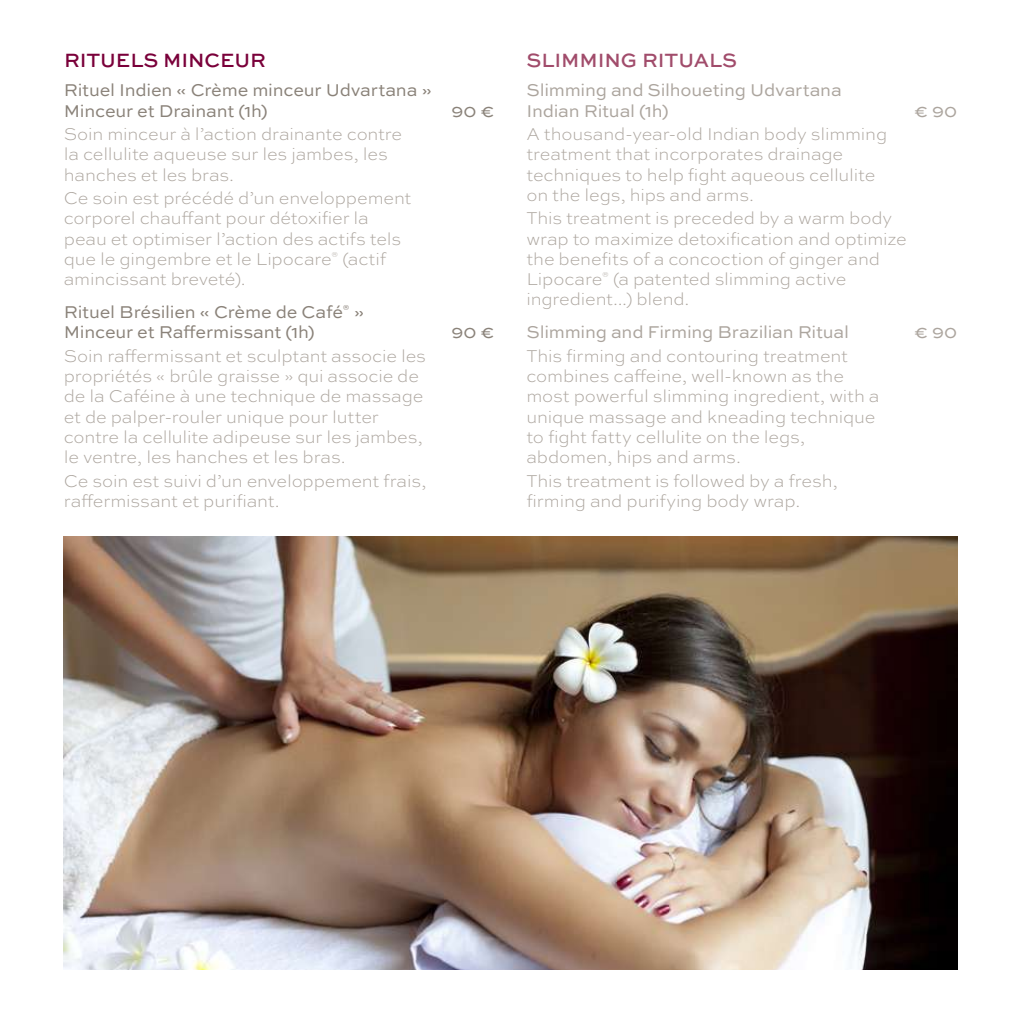
<style>
.page{position:relative;width:1021px;height:1021px;background:#fff}
.page>*{position:absolute;margin:0;border:0;box-sizing:border-box;transform-origin:0 0}
.t1{font:500 20.25px "Sweet Sans";letter-spacing:-.005em;color:#a14c6b}
.t2{font:500 20.25px "Sweet Sans";letter-spacing:-.005em;color:#7a003a}
.t3{font:300 expanded 18px/20.2px "Sweet Sans";letter-spacing:-.01em;color:#aca59e}
.t4{font:18px/20.2px "Sweet Sans";letter-spacing:-.015em;color:#8a8279}
.t5{font:18px/20.2px "Sweet Sans";letter-spacing:-.015em;color:#aca59e}
</style>
<div class="page">
<img style="left:64px;top:536px;width:893px;height:433px">
<p class="t2" style="left:64px;top:48px;width:203px">RITUELS MINCEUR</p>
<p class="t4" style="left:64px;top:81px;width:369px">Rituel Indien « Crème minceur Udvartana »<br>Minceur et Drainant (1h)</p>
<p class="t3" style="left:64px;top:125px;width:340px">Soin minceur à l’action drainante contre la cellulite aqueuse sur les jambes, les hanches et les bras.</p>
<p class="t3" style="left:64px;top:189px;width:349px">Ce soin est précédé d’un enveloppement corporel chauffant pour détoxifier la peau et optimiser l’action des actifs tels que le gingembre et le Lipocare<sup>®</sup> (actif amincissant breveté).</p>
<p class="t4" style="left:64px;top:303px;width:301px">Rituel Brésilien « Crème de Café<sup>®</sup> »<br>Minceur et Raffermissant (1h)</p>
<p class="t3" style="left:64px;top:346px;width:364px">Soin raffermissant et sculptant associe les propriétés « brûle graisse » qui associe de de la Caféine à une technique de massage et de palper-rouler unique pour lutter contre la cellulite adipeuse sur les jambes, le ventre, les hanches et les bras.</p>
<p class="t3" style="left:64px;top:471px;width:364px">Ce soin est suivi d’un enveloppement frais, raffermissant et purifiant.</p>
<p class="t4" style="left:451px;top:101px;width:45px">90 €</p>
<p class="t4" style="left:451px;top:323px;width:45px">90 €</p>
<p class="t1" style="left:526px;top:48px;width:212px">SLIMMING RITUALS</p>
<p class="t5" style="left:526px;top:81px;width:317px">Slimming and Silhoueting Udvartana<br>Indian Ritual (1h)</p>
<p class="t5" style="left:914px;top:101px;width:45px">€ 90</p>
<p class="t3" style="left:526px;top:125px;width:362px">A thousand-year-old Indian body slimming treatment that incorporates drainage techniques to help fight aqueous cellulite on the legs, hips and arms.</p>
<p class="t3" style="left:526px;top:209px;width:382px">This treatment is preceded by a warm body wrap to maximize detoxification and optimize the benefits of a concoction of ginger and Lipocare<sup>®</sup> (a patented slimming active ingredient...) blend.</p>
<p class="t5" style="left:526px;top:323px;width:324px">Slimming and Firming Brazilian Ritual</p>
<p class="t5" style="left:914px;top:323px;width:45px">€ 90</p>
<p class="t3" style="left:526px;top:346px;width:355px">This firming and contouring treatment combines caffeine, well-known as the most powerful slimming ingredient, with a unique massage and kneading technique to fight fatty cellulite on the legs, abdomen, hips and arms.</p>
<p class="t3" style="left:526px;top:471px;width:313px">This treatment is followed by a fresh, firming and purifying body wrap.</p>
</div>
